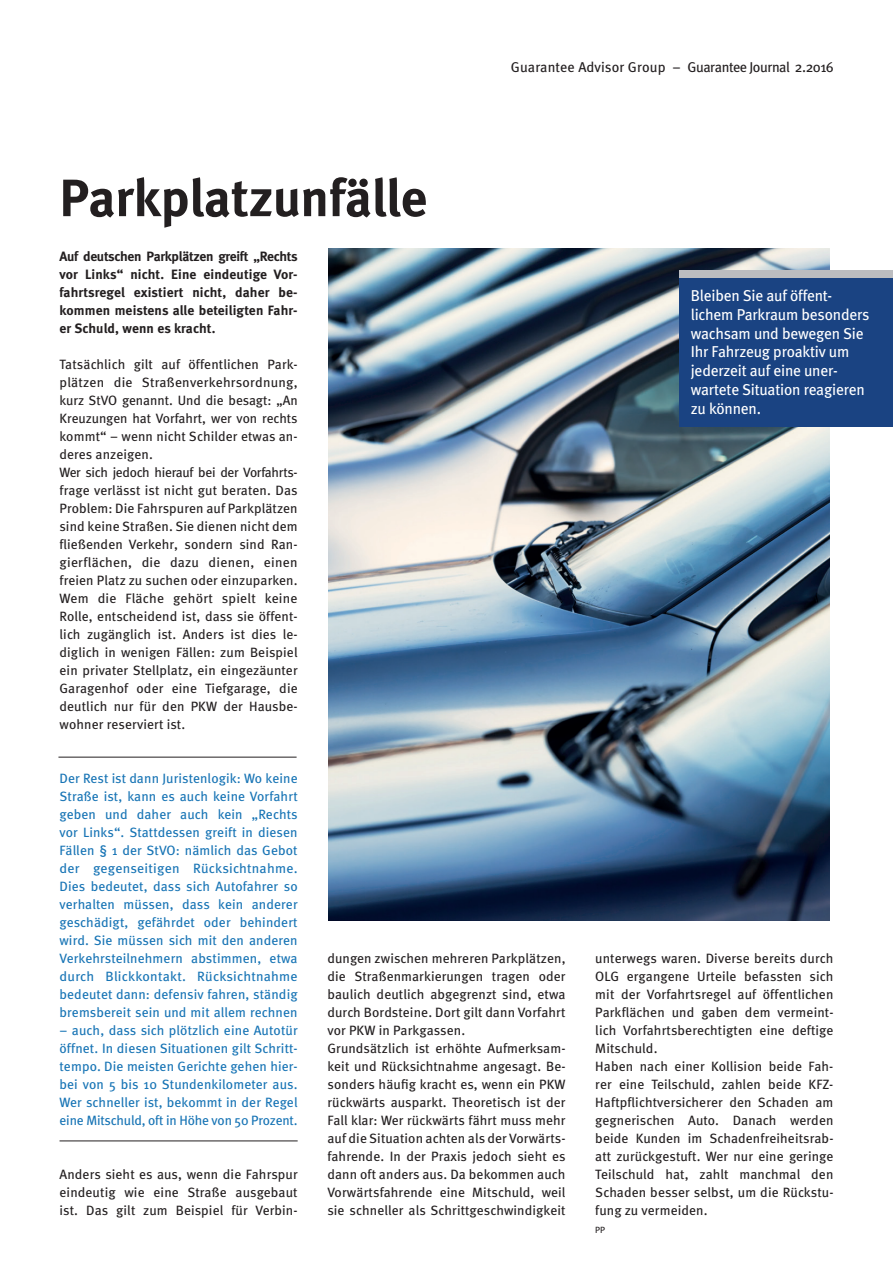
<style>
.page{position:relative;width:893px;height:1263px;background:#fff}
.page>*{position:absolute;margin:0;border:0;box-sizing:border-box;transform-origin:0 0}
.t1{font:700 52.5px "Meta";color:#231f20}
.t2{font:15.75px/18.9px "Meta";letter-spacing:-.01em;color:#fff}
.t3{font:14.25px "Meta";color:#231f20}
.t4{font:13.5px/18px "Meta";letter-spacing:.01em;color:#231f20}
.t5{font:13.5px/18px "Meta";letter-spacing:.005em;color:#1774b5;text-align:justify}
.t6{font:700 13.5px/18px "Meta";letter-spacing:.01em;color:#231f20;text-align:justify}
.t7{font:9px "Meta";color:#231f20}
</style>
<div class="page">
<img style="left:328px;top:249px;width:501px;height:672px">
<hr style="left:60px;top:1141px;width:238px;height:1px;background:#231f20">
<hr style="left:58px;top:757px;width:239px;height:1px;background:#231f20">
<div style="left:679px;top:278px;width:214px;height:148px;background:#1a4382"></div>
<div style="left:679px;top:270px;width:214px;height:8px;background:#bcbdc0"></div>
<h1 class="t1" style="left:60px;top:167px;width:369px">Parkplatzunfälle</h1>
<p class="t6" style="left:60px;top:247px;width:240px">Auf deutschen Parkplätzen greift „Rechts vor Links“ nicht. Eine eindeutige Vor&shy;fahrtsregel existiert nicht, daher be&shy;kommen meistens alle beteiligten Fahr&shy;er Schuld, wenn es kracht.</p>
<p class="t4" style="left:60px;top:355px;width:240px">Tatsächlich gilt auf öffentlichen Park&shy;plätzen die Straßenverkehrsordnung, kurz StVO genannt. Und die besagt: „An Kreuzungen hat Vorfahrt, wer von rechts kommt“ – wenn nicht Schilder etwas an&shy;deres anzeigen.<br>Wer sich jedoch hierauf bei der Vorfahrts&shy;frage verlässt ist nicht gut beraten. Das Problem: Die Fahrspuren auf Parkplätzen sind keine Straßen. Sie dienen nicht dem fließenden Verkehr, sondern sind Ran&shy;gierflächen, die dazu dienen, einen freien Platz zu suchen oder einzuparken.<br>Wem die Fläche gehört spielt keine Rolle, entscheidend ist, dass sie öffent&shy;lich zugänglich ist. Anders ist dies le&shy;diglich in wenigen Fällen: zum Beispiel ein privater Stellplatz, ein eingezäunter Garagenhof oder eine Tiefgarage, die deutlich nur für den PKW der Hausbe&shy;wohner reserviert ist.</p>
<p class="t3" style="left:511px;top:59px;width:324px">Guarantee Advisor Group – Guarantee Journal 2.2016</p>
<p class="t2" style="left:691px;top:286px;width:180px">Bleiben Sie auf öffent&shy;lichem Parkraum besonders wachsam und bewegen Sie<br>Ihr Fahrzeug proaktiv um jederzeit auf eine uner&shy;wartete Situation reagieren zu können.</p>
<p class="t5" style="left:60px;top:769px;width:240px">Der Rest ist dann Juristenlogik: Wo keine Straße ist, kann es auch keine Vorfahrt geben und daher auch kein „Rechts vor Links“. Stattdessen greift in diesen Fällen § 1 der StVO: nämlich das Gebot der gegenseitigen Rücksichtnahme.<br>Dies bedeutet, dass sich Autofahrer so verhalten müssen, dass kein anderer geschädigt, gefährdet oder behindert wird. Sie müssen sich mit den anderen Verkehrsteilnehmern abstimmen, etwa durch Blickkontakt. Rücksichtnahme bedeutet dann: defensiv fahren, ständig bremsbereit sein und mit allem rechnen</p>
<p class="t5" style="left:60px;top:1021px;width:240px">– auch, dass sich plötzlich eine Autotür öffnet. In diesen Situationen gilt Schritt&shy;tempo. Die meisten Gerichte gehen hier&shy;bei von 5 bis 10 Stundenkilometer aus.<br>Wer schneller ist, bekommt in der Regel eine Mitschuld, oft in Höhe von 50 Prozent.</p>
<p class="t4" style="left:60px;top:1165px;width:240px;text-align:justify">Anders sieht es aus, wenn die Fahrspur eindeutig wie eine Straße ausgebaut ist. Das gilt zum Beispiel für Verbin-</p>
<p class="t4" style="left:327px;top:949px;width:240px">dungen zwischen mehreren Parkplätzen, die Straßenmarkierungen tragen oder baulich deutlich abgegrenzt sind, etwa durch Bordsteine. Dort gilt dann Vorfahrt vor PKW in Parkgassen.<br>Grundsätzlich ist erhöhte Aufmerksam&shy;keit und Rücksichtnahme angesagt. Be&shy;sonders häufig kracht es, wenn ein PKW rückwärts ausparkt. Theoretisch ist der Fall klar: Wer rückwärts fährt muss mehr auf die Situation achten als der Vorwärts&shy;fahrende. In der Praxis jedoch sieht es dann oft anders aus. Da bekommen auch Vorwärtsfahrende eine Mitschuld, weil sie schneller als Schrittgeschwindigkeit</p>
<p class="t4" style="left:595px;top:949px;width:240px">unterwegs waren. Diverse bereits durch OLG ergangene Urteile befassten sich mit der Vorfahrtsregel auf öffentlichen Parkflächen und gaben dem vermeint&shy;lich Vorfahrtsberechtigten eine deftige Mitschuld.<br>Haben nach einer Kollision beide Fah&shy;rer eine Teilschuld, zahlen beide KFZ-Haftpflichtversicherer den Schaden am gegnerischen Auto. Danach werden beide Kunden im Schadenfreiheitsrab&shy;att zurückgestuft. Wer nur eine geringe Teilschuld hat, zahlt manchmal den Schaden besser selbst, um die Rückstu&shy;fung zu vermeiden.</p>
<p class="t7" style="left:595px;top:1224px;width:11px">PP</p>
</div>
